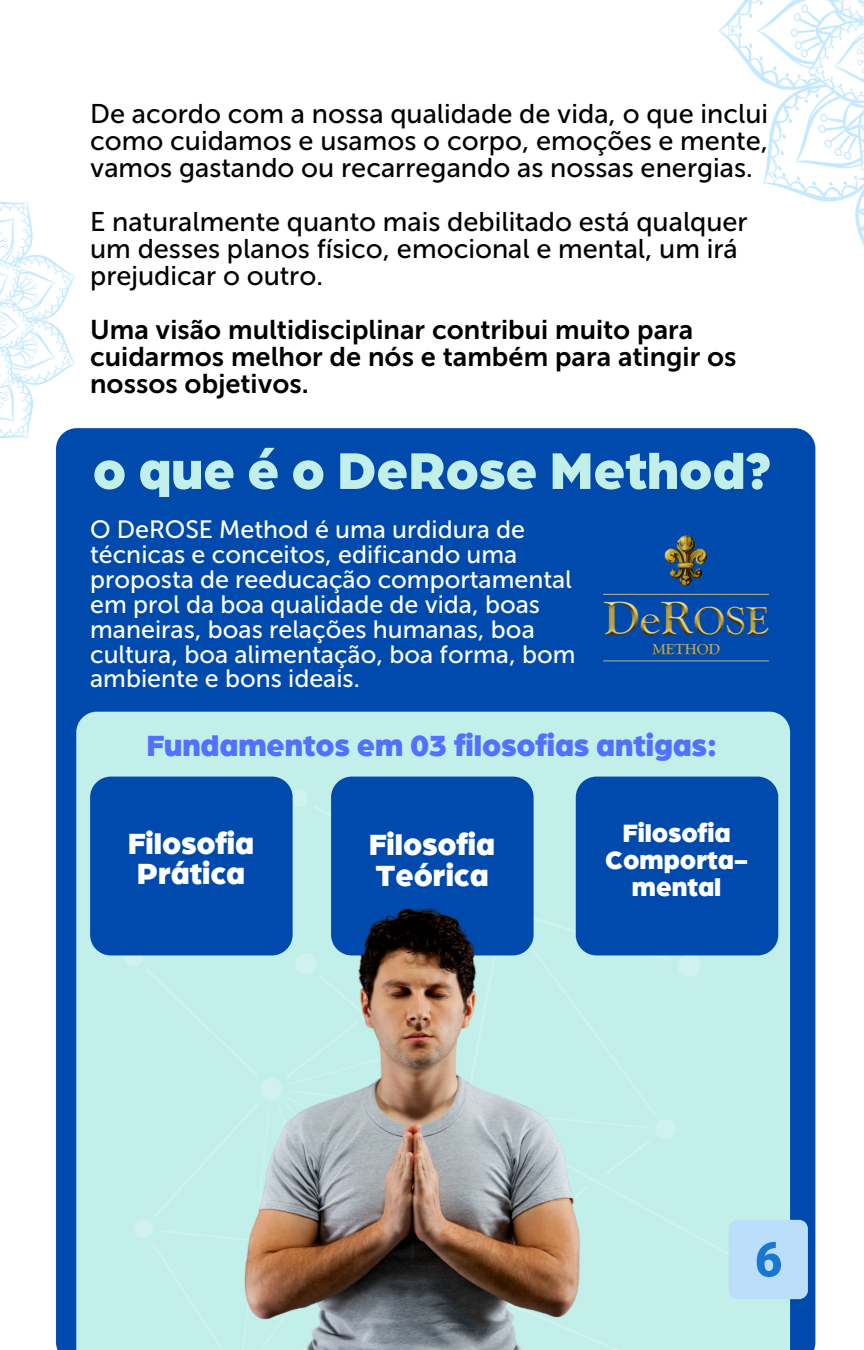
<style>
.page{position:relative;width:864px;height:1350px;background:#fff}
.page>*{position:absolute;margin:0;border:0;box-sizing:border-box;transform-origin:0 0}
.t1{font:900 54.9px "Arboria";color:#c2efea}
.t2{font:900 31.5px "Arboria";color:#5271ff}
.t3{font:900 31.5px/30.4px "Arboria";color:#fff}
.t4{font:27px/27px "Museo Sans Cyrl 500";color:#000;text-align:justify}
.t5{font:27px/27px "Museo Sans Cyrl 700";color:#000}
.t6{font:900 27px/27px "Arboria";color:#fff;text-align:center}
.t7{font:24.97px/25px "Museo Sans Cyrl 500";color:#fff}
</style>
<div class="page">
<div style="left:56px;top:428px;width:759px;height:922px;background:#004aad"></div>
<div style="left:76px;top:712px;width:714px;height:638px;background:#c2efea"></div>
<svg style="left:124px;top:947px;width:20px;height:20px"></svg>
<div style="left:133px;top:1219px;width:20px;height:20px;background:#cff2ee;border-radius:50%"></div>
<div style="left:671px;top:1092px;width:82px;height:201px;background:#c2efea"></div>
<div style="left:677px;top:954px;width:24px;height:23px;background:#cff2ee;border-radius:50%"></div>
<div style="left:144px;top:789px;width:527px;height:561px;background:#c2efea"></div>
<div style="left:90px;top:777px;width:203px;height:178px;background:#004aad;border-radius:21px"></div>
<div style="left:331px;top:777px;width:203px;height:178px;background:#004aad;border-radius:21px"></div>
<div style="left:576px;top:777px;width:202px;height:178px;background:#004aad;border-radius:21px"></div>
<img style="left:224px;top:900px;width:370px;height:450px">
<svg style="left:718px;top:0;width:146px;height:246px"></svg>
<svg style="left:0;top:201px;width:75px;height:273px"></svg>
<div style="left:729px;top:1220px;width:79px;height:79px;background:#bbdefb;border-radius:9px"></div>
<svg style="left:757px;top:1242px;width:24px;height:35px"></svg>
<img style="left:603px;top:535px;width:165px;height:127px">
<p class="t4" style="left:90px;top:101px;width:680px">De acordo com a nossa qualidade de vida, o que inclui como cuidamos e usamos o corpo, emoções e mente, vamos gastando ou recarregando as nossas energias.</p>
<p class="t4" style="left:90px;top:209px;width:659px;text-align:left">E naturalmente quanto mais debilitado está qualquer um desses planos físico, emocional e mental, um irá prejudicar o outro.</p>
<p class="t5" style="left:90px;top:317px;width:648px">Uma visão multidisciplinar contribui muito para cuidarmos melhor de nós e também para atingir os nossos objetivos.</p>
<p class="t1" style="left:93px;top:445px;width:680px">o que é o DeRose Method?</p>
<p class="t7" style="left:90px;top:517px;width:487px">O DeROSE Method é uma urdidura de técnicas e conceitos, edificando uma proposta de reeducação comportamental em prol da boa qualidade de vida, boas maneiras, boas relações humanas, boa cultura, boa alimentação, boa forma, bom ambiente e bons ideais.</p>
<p class="t2" style="left:146px;top:731px;width:573px">Fundamentos em 03 filosofias antigas:</p>
<p class="t3" style="left:128px;top:829px;width:128px">Filosofia<br>Prática</p>
<p class="t3" style="left:369px;top:831px;width:128px">Filosofia<br>Teórica</p>
<p class="t6" style="left:605px;top:820px;width:144px">Filosofia<br>Comporta&shy;mental</p>
</div>
